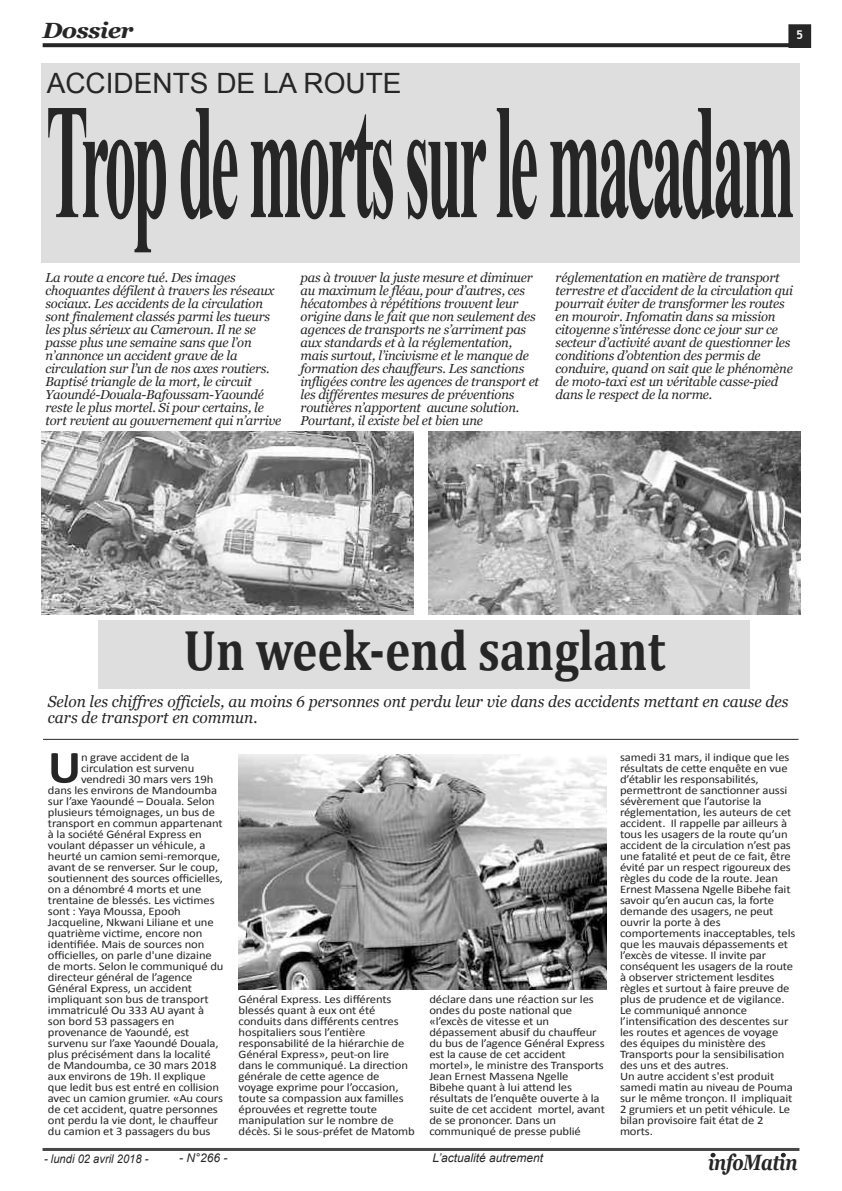
<style>
.page{position:relative;width:842px;height:1191px;background:#fff}
.page>*{position:absolute;margin:0;border:0;box-sizing:border-box;transform-origin:0 0}
.t1{font:700 164.7px "Times New Roman";color:#272627;scale:.39 1}
.t2{font:700 57.4px "Cambria";color:#272627;scale:.83 1}
.t3{font:700 46.3px "Calibri";color:#272627;scale:1.1 1}
.t4{font:28px "Arial";color:#272627}
.t5{font:italic 700 22.1px "Georgia";letter-spacing:-.025em;color:#272627;scale:.8 1}
.t6{font:italic 700 22px "Georgia";letter-spacing:-.035em;color:#272627;scale:1.1 1}
.t7{font:italic 16px/16px "Georgia";color:#272627}
.t8{font:italic 13px/13px "Georgia";letter-spacing:-.015em;color:#272627}
.t9{font:italic 12px "Arial";color:#272627}
.t10{font:italic 12px "Arial";color:#272627;scale:.93 1}
.t11{font:700 12px "Trebuchet MS";color:#fff}
.t12{font:11.5px/11px "Calibri";letter-spacing:-.01em;color:#272627;scale:1.1 1}
</style>
<div class="page">
<svg style="left:43px;top:43px;width:746px;height:4px;fill:#272627"></svg>
<hr style="left:43px;top:1148px;width:756px;height:3px;background:#484747">
<svg style="left:711px;top:1152px;width:4px;height:5px"></svg>
<svg style="left:781px;top:1152px;width:5px;height:5px"></svg>
<div style="left:789px;top:25px;width:21px;height:22px;background:#272627"></div>
<div style="left:789px;top:25px;width:22px;height:23px;border:1px solid #272627"></div>
<div style="left:98px;top:620px;width:651px;height:68px;background:#dfdedf"></div>
<div style="left:42px;top:63px;width:758px;height:200px;background:#dfdedf"></div>
<img style="left:238px;top:755px;width:369px;height:234px">
<hr style="left:43px;top:739px;width:755px;height:1px;background:#272627">
<img style="left:41px;top:431px;width:373px;height:183px">
<img style="left:429px;top:431px;width:372px;height:183px">
<h3 class="t6" style="left:43px;top:18px;width:84px">Dossier</h3>
<p class="t11" style="left:796px;top:28px;width:9px">5</p>
<h3 class="t4" style="left:47px;top:68px;width:356px">ACCIDENTS DE LA ROUTE</h3>
<h1 class="t1" style="left:46px;top:70px;width:1921px">trop de morts sur le macadam</h1>
<p class="t8" style="left:46px;top:271px;width:237px">La route a encore tué. Des images choquantes défilent à travers les réseaux sociaux. Les accidents de la circulation sont finalement classés parmi les tueurs les plus sérieux au Cameroun. Il ne se passe plus une semaine sans que l’on n’annonce un accident grave de la circulation sur l’un de nos axes routiers.<br>Baptisé triangle de la mort, le circuit Yaoundé-Douala-Bafoussam-Yaoundé reste le plus mortel. Si pour certains, le tort revient au gouvernement qui n’arrive</p>
<p class="t8" style="left:301px;top:271px;width:240px">pas à trouver la juste mesure et diminuer au maximum le fléau, pour d’autres, ces hécatombes à répétitions trouvent leur origine dans le fait que non seulement des agences de transports ne s’arriment pas aux standards et à la réglementation, mais surtout, l’incivisme et le manque de formation des chauffeurs. Les sanctions infligées contre les agences de transport et les différentes mesures de préventions routières n’apportent aucune solution.<br>Pourtant, il existe bel et bien une</p>
<p class="t8" style="left:556px;top:271px;width:239px">réglementation en matière de transport terrestre et d’accident de la circulation qui pourrait éviter de transformer les routes en mouroir. Infomatin dans sa mission citoyenne s’intéresse donc ce jour sur ce secteur d’activité avant de questionner les conditions d’obtention des permis de conduire, quand on sait que le phénomène de moto-taxi est un véritable casse-pied dans le respect de la norme.</p>
<h2 class="t2" style="left:184px;top:615px;width:581px">Un week-end sanglant</h2>
<h3 class="t7" style="left:48px;top:693px;width:742px">Selon les chiffres officiels, au moins 6 personnes ont perdu leur vie dans des accidents mettant en cause des cars de transport en commun.</h3>
<h3 class="t3" style="left:48px;top:748px;width:32px">U</h3>
<p class="t12" style="left:81px;top:752px;width:100px">n grave accident de la</p>
<p class="t12" style="left:81px;top:763px;width:105px">circulation est survenu</p>
<p class="t12" style="left:81px;top:774px;width:122px">vendredi 30 mars vers 19h</p>
<p class="t12" style="left:48px;top:785px;width:155px">dans les environs de Mandoumba</p>
<p class="t12" style="left:48px;top:796px;width:153px">sur l’axe Yaoundé – Douala. Selon</p>
<p class="t12" style="left:48px;top:807px;width:153px">plusieurs témoignages, un bus de</p>
<p class="t12" style="left:48px;top:818px;width:160px">transport en commun appartenant</p>
<p class="t12" style="left:48px;top:829px;width:142px">à la société Général Express en</p>
<p class="t12" style="left:48px;top:840px;width:145px">voulant dépasser un véhicule, a</p>
<p class="t12" style="left:48px;top:851px;width:158px">heurté un camion semi-remorque,</p>
<p class="t12" style="left:48px;top:862px;width:156px">avant de se renverser. Sur le coup,</p>
<p class="t12" style="left:48px;top:873px;width:161px">soutiennent des sources officielles,</p>
<p class="t12" style="left:48px;top:884px;width:141px">on a dénombré 4 morts et une</p>
<p class="t12" style="left:48px;top:895px;width:153px">trentaine de blessés. Les victimes</p>
<p class="t12" style="left:48px;top:906px;width:122px">sont : Yaya Moussa, Epooh</p>
<p class="t12" style="left:48px;top:917px;width:152px">Jacqueline, Nkwani Liliane et une</p>
<p class="t12" style="left:48px;top:928px;width:142px">quatrième victime, encore non</p>
<p class="t12" style="left:48px;top:939px;width:144px">identifiée. Mais de sources non</p>
<p class="t12" style="left:48px;top:950px;width:151px">officielles, on parle d'une dizaine</p>
<p class="t12" style="left:48px;top:961px;width:161px">de morts. Selon le communiqué du</p>
<p class="t12" style="left:48px;top:972px;width:133px">directeur général de l’agence</p>
<p class="t12" style="left:48px;top:983px;width:132px">Général Express, un accident</p>
<p class="t12" style="left:48px;top:994px;width:148px">impliquant son bus de transport</p>
<p class="t12" style="left:48px;top:1005px;width:144px">immatriculé Ou 333 AU ayant à</p>
<p class="t12" style="left:48px;top:1016px;width:117px">son bord 53 passagers en</p>
<p class="t12" style="left:48px;top:1027px;width:130px">provenance de Yaoundé, est</p>
<p class="t12" style="left:48px;top:1038px;width:157px">survenu sur l’axe Yaoundé Douala,</p>
<p class="t12" style="left:48px;top:1049px;width:149px">plus précisément dans la localité</p>
<p class="t12" style="left:48px;top:1060px;width:155px">de Mandoumba, ce 30 mars 2018</p>
<p class="t12" style="left:48px;top:1071px;width:145px">aux environs de 19h. Il explique</p>
<p class="t12" style="left:48px;top:1082px;width:157px">que ledit bus est entré en collision</p>
<p class="t12" style="left:48px;top:1093px;width:161px">avec un camion grumier. «Au cours</p>
<p class="t12" style="left:48px;top:1104px;width:156px">de cet accident, quatre personnes</p>
<p class="t12" style="left:48px;top:1115px;width:156px">ont perdu la vie dont, le chauffeur</p>
<p class="t12" style="left:48px;top:1126px;width:149px">du camion et 3 passagers du bus</p>
<p class="t10" style="left:44px;top:1151px;width:114px">- lundi 02 avril 2018 -</p>
<p class="t9" style="left:179px;top:1151px;width:50px">- N°266 -</p>
<p class="t12" style="left:239px;top:994px;width:162px">Général Express. Les différents blessés quant à eux ont été conduits dans différents centres hospitaliers sous l’entière responsabilité de la hiérarchie de<br>Général Express», peut-on lire dans le communiqué. La direction générale de cette agence de voyage exprime pour l’occasion, toute sa compassion aux familles éprouvées et regrette toute manipulation sur le nombre de décès. Si le sous-préfet de Matomb</p>
<p class="t12" style="left:429px;top:994px;width:161px">déclare dans une réaction sur les ondes du poste national que «l’excès de vitesse et un dépassement abusif du chauffeur du bus de l’agence Général Express est la cause de cet accident mortel», le ministre des Transports<br>Jean Ernest Massena Ngelle<br>Bibehe quant à lui attend les résultats de l’enquête ouverte à la suite de cet accident mortel, avant de se prononcer. Dans un communiqué de presse publié</p>
<p class="t9" style="left:432px;top:1151px;width:112px">L’actualité autrement</p>
<p class="t12" style="left:620px;top:752px;width:161px">samedi 31 mars, il indique que les résultats de cette enquête en vue d’établir les responsabilités, permettront de sanctionner aussi sévèrement que l’autorise la réglementation, les auteurs de cet accident. Il rappelle par ailleurs à tous les usagers de la route qu’un accident de la circulation n’est pas une fatalité et peut de ce fait, être évité par un respect rigoureux des règles du code de la route. Jean<br>Ernest Massena Ngelle Bibehe fait savoir qu’en aucun cas, la forte demande des usagers, ne peut ouvrir la porte à des comportements inacceptables, tels que les mauvais dépassements et l’excès de vitesse. Il invite par conséquent les usagers de la route à observer strictement lesdites règles et surtout à faire preuve de plus de prudence et de vigilance.<br>Le communiqué annonce l’intensification des descentes sur les routes et agences de voyage des équipes du ministère des<br>Transports pour la sensibilisation des uns et des autres.<br>Un autre accident s'est produit samedi matin au niveau de Pouma sur le même tronçon. Il impliquait<br>2 grumiers et un petit véhicule. Le bilan provisoire fait état de 2 morts.</p>
<h3 class="t5" style="left:708px;top:1149px;width:113px">infoMatin</h3>
</div>
